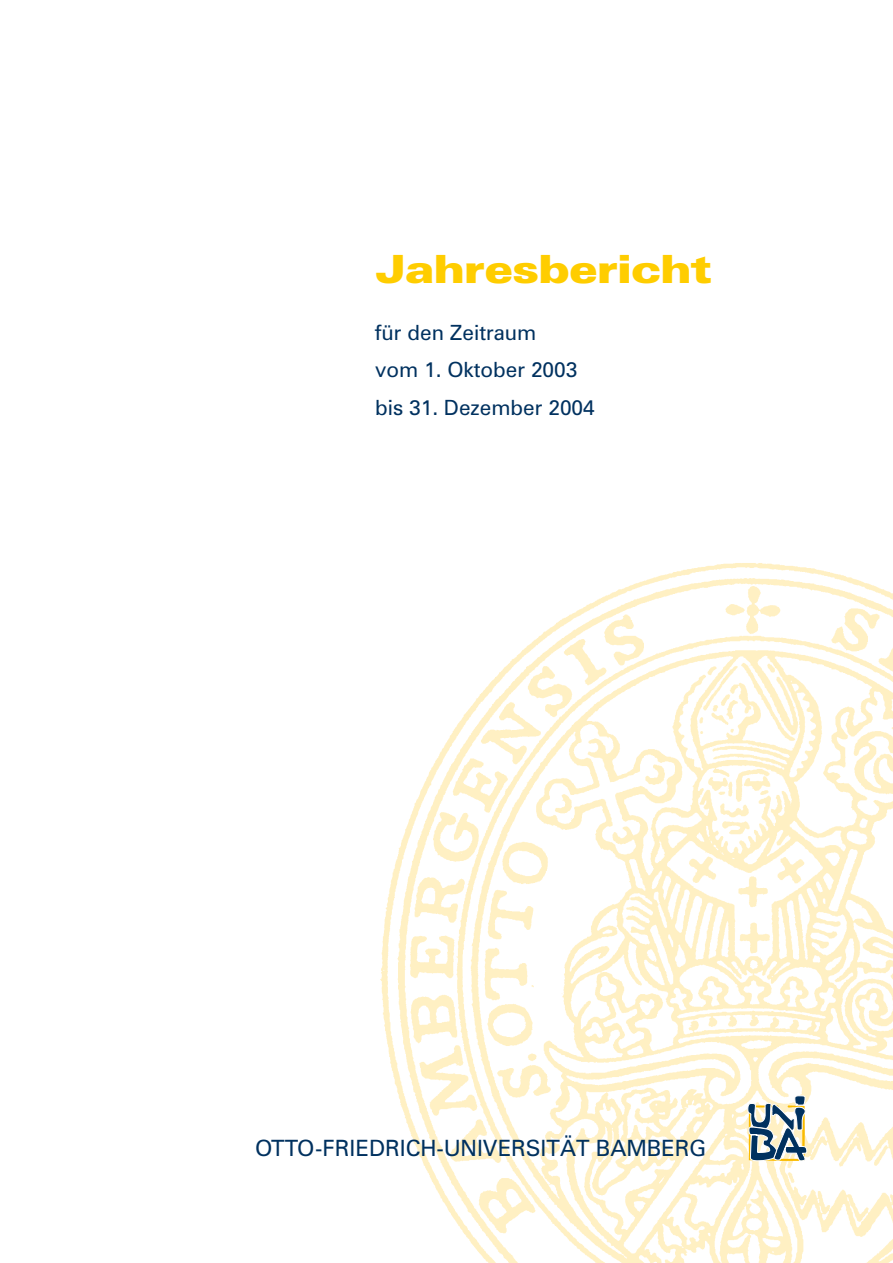
<style>
.page{position:relative;width:893px;height:1263px;background:#fff}
.page>*{position:absolute;margin:0;border:0;box-sizing:border-box;transform-origin:0 0}
.t1{font:900 expanded 39px "Zurich BT";color:#ffcd00}
.t2{font:22.5px "Zurich BT";color:#00315f}
.t3{font:21px/37.5px "Zurich BT";color:#00315f}
</style>
<div class="page">
<img style="left:380px;top:563px;width:513px;height:700px">
<svg style="left:747px;top:1095px;width:60px;height:66px"></svg>
<h1 class="t1" style="left:375px;top:246px;width:338px">Jahresbericht</h1>
<p class="t3" style="left:375px;top:313px;width:221px">für den Zeitraum<br>vom 1. Oktober 2003 bis 31. Dezember 2004</p>
<p class="t2" style="left:255px;top:1134px;width:453px">Otto-Friedrich-Universität Bamberg</p>
</div>
